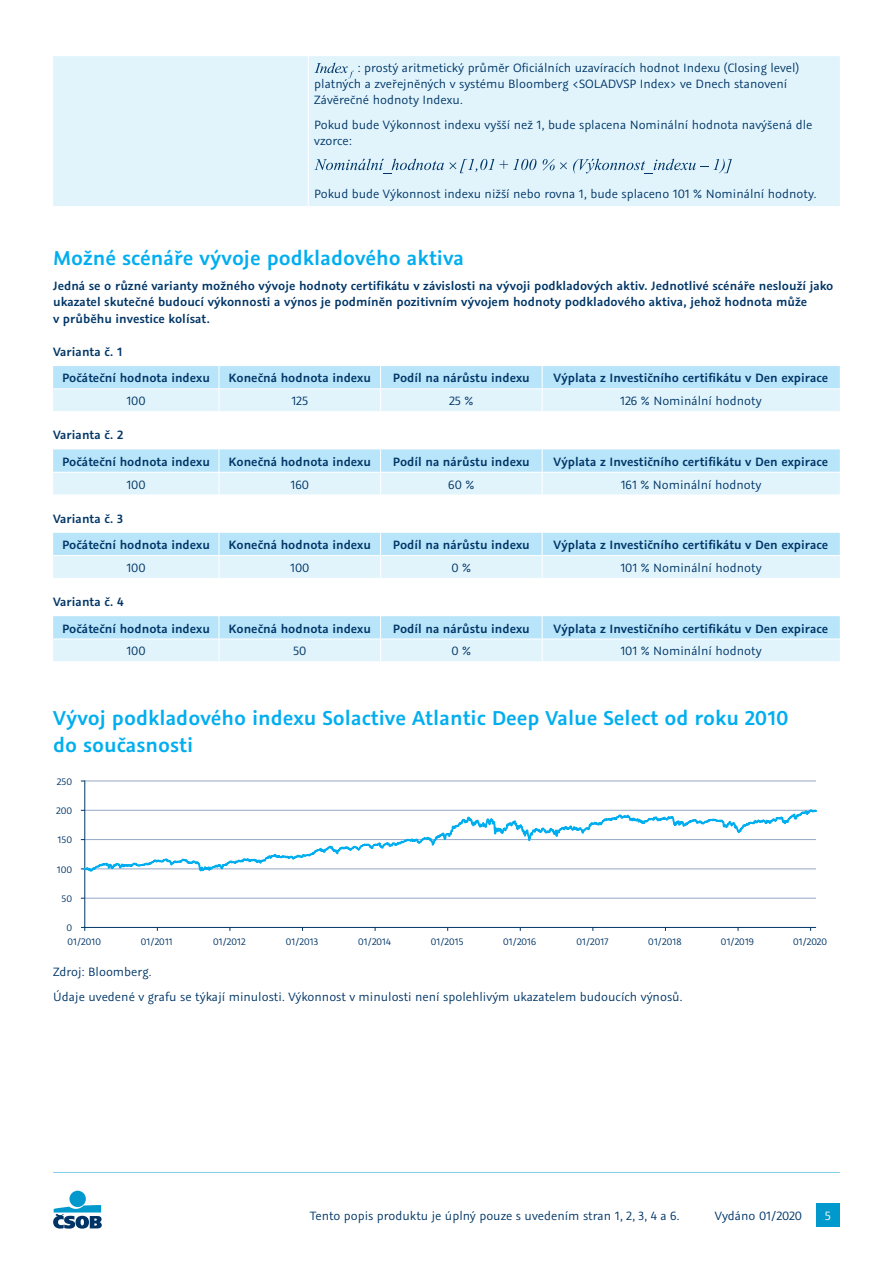
<style>
.page{position:relative;width:893px;height:1263px;background:#fff}
.page>*{position:absolute;margin:0;border:0;box-sizing:border-box;transform-origin:0 0}
.podnadpis{font:600 22.5px/27px "Graublau Sans";color:#00aeef}
.normal_text{font:600 13.5px/16.2px "Graublau Sans";color:#003667}
.normal_text-2{font:13.5px/16.2px "Graublau Sans";color:#003667}
.podnadpis-2{font:13.5px "Graublau Sans";color:#003667}
.t1{font:13.5px "Graublau Sans";color:#fff}
.normal_text-3{font:10.65px "Graublau Sans";color:#003667}
</style>
<div class="page">
<div style="left:69px;top:1191px;width:17px;height:16px;background:#0099cd;border-radius:50%"></div>
<svg style="left:53px;top:1205px;width:49px;height:23px"></svg>
<hr style="left:53px;top:1172px;width:787px;height:1px;background:#80cce6">
<div style="left:816px;top:1203px;width:24px;height:24px;background:#0099cd"></div>
<div style="left:53px;top:56px;width:787px;height:150px;background:#e1f4fc"></div>
<hr style="left:308px;top:56px;width:1px;height:150px;background:#fff">
<svg style="left:314px;top:63px;width:40px;height:15px"></svg>
<svg style="left:500px;top:159px;width:36px;height:11px"></svg>
<svg style="left:314px;top:159px;width:180px;height:15px;background:#bcd5e3"></svg>
<svg style="left:543px;top:159px;width:24px;height:11px"></svg>
<svg style="left:573px;top:159px;width:159px;height:15px;background:#bed6e4"></svg>
<svg style="left:53px;top:366px;width:787px;height:45px;background:#ceecfb"></svg>
<svg style="left:53px;top:449px;width:787px;height:46px;background:#cfedfb"></svg>
<svg style="left:53px;top:533px;width:787px;height:45px;background:#ceecfb"></svg>
<svg style="left:53px;top:616px;width:787px;height:45px;background:#ceecfb"></svg>
<hr style="left:84px;top:781px;width:1px;height:146px;background:#003667">
<hr style="left:85px;top:927px;width:731px;height:1px;background:#003667">
<hr style="left:85px;top:781px;width:731px;height:1px;background:#94a7c5">
<hr style="left:85px;top:898px;width:731px;height:1px;background:#94a7c5">
<svg style="left:81px;top:802px;width:736px;height:88px"></svg>
<p class="normal_text-2" style="left:314px;top:60px;width:487px;text-indent:43px">: prostý aritmetický průměr Oficiálních uzavíracích hodnot Indexu (Closing level) platných a zveřejněných v systému Bloomberg &lt;SOLADVSP Index&gt; ve Dnech stanovení<br>Závěrečné hodnoty Indexu.</p>
<p class="normal_text-2" style="left:314px;top:117px;width:500px">Pokud bude Výkonnost indexu vyšší než 1, bude splacena Nominální hodnota navýšená dle vzorce:</p>
<p class="normal_text-2" style="left:314px;top:186px;width:504px">Pokud bude Výkonnost indexu nižší nebo rovna 1, bude splaceno 101 % Nominální hodnoty.</p>
<p class="podnadpis" style="left:53px;top:245px;width:412px">Možné scénáře vývoje podkladového aktiva</p>
<p class="normal_text" style="left:53px;top:278px;width:782px">Jedná se o různé varianty možného vývoje hodnoty certifikátu v závislosti na vývoji podkladových aktiv. Jednotlivé scénáře neslouží jako ukazatel skutečné budoucí výkonnosti a výnos je podmíněn pozitivním vývojem hodnoty podkladového aktiva, jehož hodnota může<br>v průběhu investice kolísat.</p>
<p class="normal_text" style="left:53px;top:343px;width:71px">Varianta č. 1</p>
<p class="normal_text" style="left:62px;top:370px;width:149px">Počáteční hodnota indexu</p>
<p class="normal_text" style="left:229px;top:370px;width:144px">Konečná hodnota indexu</p>
<p class="normal_text" style="left:393px;top:370px;width:138px">Podíl na nárůstu indexu</p>
<p class="normal_text" style="left:554px;top:370px;width:276px">Výplata z Investičního certifikátu v Den expirace</p>
<p class="normal_text-2" style="left:126px;top:393px;width:21px">100</p>
<p class="normal_text-2" style="left:291px;top:393px;width:18px">125</p>
<p class="normal_text-2" style="left:449px;top:393px;width:26px">25 %</p>
<p class="normal_text-2" style="left:620px;top:393px;width:143px">126 % Nominální hodnoty</p>
<p class="normal_text" style="left:53px;top:427px;width:72px">Varianta č. 2</p>
<p class="normal_text" style="left:62px;top:453px;width:149px">Počáteční hodnota indexu</p>
<p class="normal_text" style="left:229px;top:453px;width:144px">Konečná hodnota indexu</p>
<p class="normal_text" style="left:393px;top:453px;width:138px">Podíl na nárůstu indexu</p>
<p class="normal_text" style="left:554px;top:453px;width:276px">Výplata z Investičního certifikátu v Den expirace</p>
<p class="normal_text-2" style="left:126px;top:476px;width:21px">100</p>
<p class="normal_text-2" style="left:290px;top:476px;width:20px">160</p>
<p class="normal_text-2" style="left:448px;top:476px;width:28px">60 %</p>
<p class="normal_text-2" style="left:621px;top:476px;width:142px">161 % Nominální hodnoty</p>
<p class="normal_text" style="left:53px;top:510px;width:71px">Varianta č. 3</p>
<p class="normal_text" style="left:62px;top:537px;width:149px">Počáteční hodnota indexu</p>
<p class="normal_text" style="left:229px;top:537px;width:144px">Konečná hodnota indexu</p>
<p class="normal_text" style="left:393px;top:537px;width:138px">Podíl na nárůstu indexu</p>
<p class="normal_text" style="left:554px;top:537px;width:276px">Výplata z Investičního certifikátu v Den expirace</p>
<p class="normal_text-2" style="left:126px;top:560px;width:21px">100</p>
<p class="normal_text-2" style="left:290px;top:560px;width:21px">100</p>
<p class="normal_text-2" style="left:452px;top:560px;width:21px">0 %</p>
<p class="normal_text-2" style="left:620px;top:560px;width:143px">101 % Nominální hodnoty</p>
<p class="normal_text" style="left:53px;top:593px;width:72px">Varianta č. 4</p>
<p class="normal_text" style="left:62px;top:620px;width:149px">Počáteční hodnota indexu</p>
<p class="normal_text" style="left:229px;top:620px;width:144px">Konečná hodnota indexu</p>
<p class="normal_text" style="left:393px;top:620px;width:138px">Podíl na nárůstu indexu</p>
<p class="normal_text" style="left:554px;top:620px;width:276px">Výplata z Investičního certifikátu v Den expirace</p>
<p class="normal_text-2" style="left:126px;top:643px;width:21px">100</p>
<p class="normal_text-2" style="left:293px;top:643px;width:15px">50</p>
<p class="normal_text-2" style="left:452px;top:643px;width:21px">0 %</p>
<p class="normal_text-2" style="left:620px;top:643px;width:143px">101 % Nominální hodnoty</p>
<p class="podnadpis" style="left:53px;top:704px;width:737px">Vývoj podkladového indexu Solactive Atlantic Deep Value Select od roku 2010 do současnosti</p>
<p class="normal_text-3" style="left:57px;top:775px;width:17px">250</p>
<p class="normal_text-3" style="left:56px;top:804px;width:18px">200</p>
<p class="normal_text-3" style="left:58px;top:833px;width:16px">150</p>
<p class="normal_text-3" style="left:57px;top:863px;width:17px">100</p>
<p class="normal_text-3" style="left:62px;top:892px;width:12px">50</p>
<p class="normal_text-3" style="left:67px;top:922px;width:7px">0</p>
<p class="normal_text-3" style="left:67px;top:935px;width:36px">01/2010</p>
<p class="normal_text-3" style="left:141px;top:935px;width:34px">01/2011</p>
<p class="normal_text-3" style="left:213px;top:935px;width:35px">01/2012</p>
<p class="normal_text-3" style="left:286px;top:935px;width:34px">01/2013</p>
<p class="normal_text-3" style="left:358px;top:935px;width:35px">01/2014</p>
<p class="normal_text-3" style="left:431px;top:935px;width:35px">01/2015</p>
<p class="normal_text-3" style="left:503px;top:935px;width:35px">01/2016</p>
<p class="normal_text-3" style="left:576px;top:935px;width:34px">01/2017</p>
<p class="normal_text-3" style="left:648px;top:935px;width:35px">01/2018</p>
<p class="normal_text-3" style="left:721px;top:935px;width:35px">01/2019</p>
<p class="normal_text-3" style="left:793px;top:935px;width:36px">01/2020</p>
<p class="podnadpis-2" style="left:53px;top:964px;width:100px">Zdroj: Bloomberg.</p>
<p class="normal_text-2" style="left:53px;top:989px;width:631px">Údaje uvedené v grafu se týkají minulosti. Výkonnost v minulosti není spolehlivým ukazatelem budoucích výnosů.</p>
<p class="normal_text-2" style="left:310px;top:1208px;width:371px">Tento popis produktu je úplný pouze s uvedením stran 1, 2, 3, 4 a 6.</p>
<p class="normal_text-2" style="left:715px;top:1208px;width:89px">Vydáno 01/2020</p>
<p class="t1" style="left:825px;top:1208px;width:8px">5</p>
</div>
